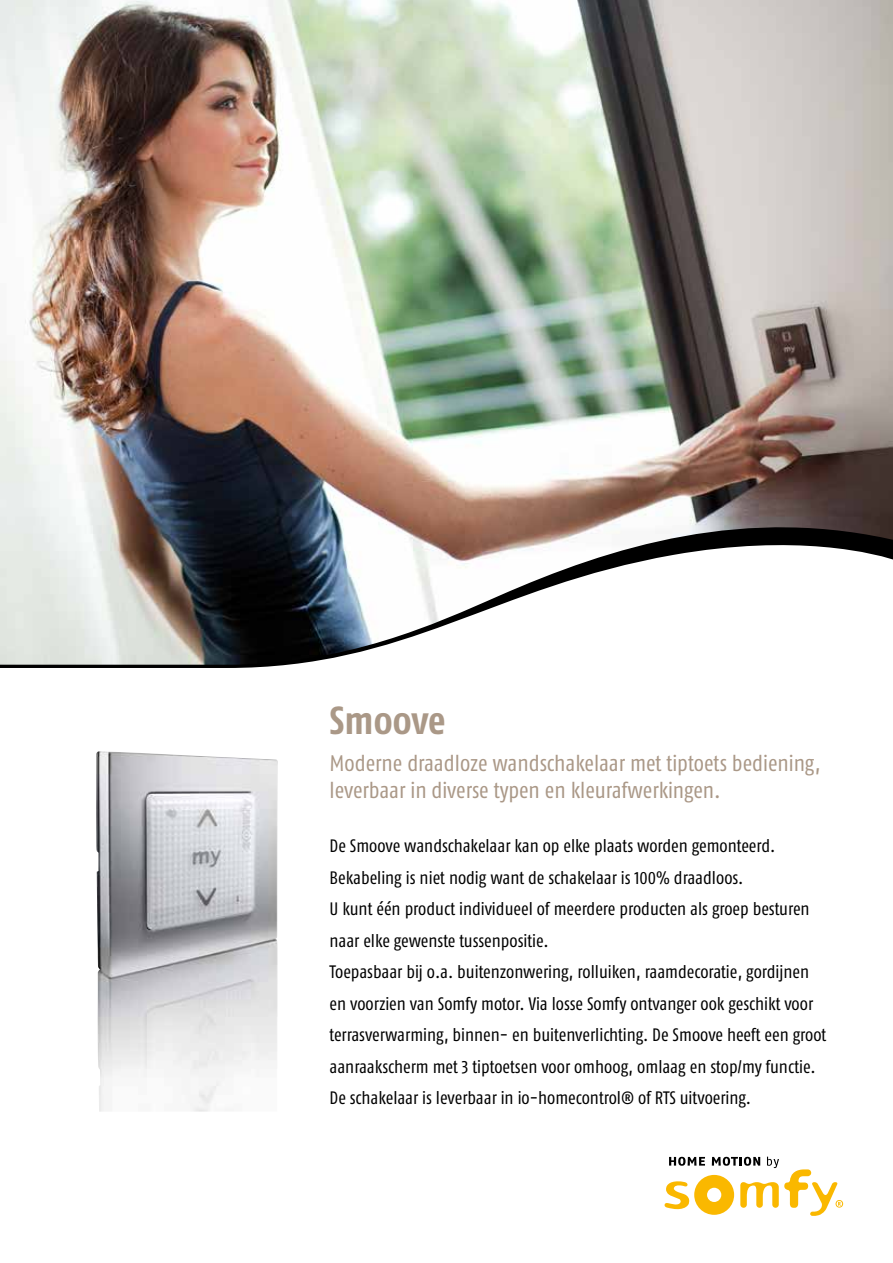
<style>
.page{position:relative;width:893px;height:1263px;background:#fff}
.page>*{position:absolute;margin:0;border:0;box-sizing:border-box;transform-origin:0 0}
.t1{font:39px "Fago Co Bold Tf";color:#aa9887}
.t2{font:22.5px/27px "Fago Co Regular Tf";letter-spacing:-.005em;color:#aa9887}
.t3{font:18px/31.5px "Fago Co Regular Lf";color:#000}
</style>
<div class="page">
<img style="left:0;top:0;width:893px;height:504px">
<svg style="left:0;top:504px;width:893px;height:164px"></svg>
<svg style="left:664px;top:1157px;width:179px;height:59px"></svg>
<img style="left:96px;top:751px;width:182px;height:361px">
<h1 class="t1" style="left:330px;top:697px;width:117px">Smoove</h1>
<p class="t2" style="left:330px;top:749px;width:493px">Moderne draadloze wandschakelaar met tiptoets bediening, leverbaar in diverse typen en kleurafwerkingen.</p>
<p class="t3" style="left:330px;top:830px;width:498px">De Smoove wandschakelaar kan op elke plaats worden gemonteerd.<br>Bekabeling is niet nodig want de schakelaar is 100% draadloos.<br>U kunt één product individueel of meerdere producten als groep besturen naar elke gewenste tussenpositie.<br>Toepasbaar bij o.a. buitenzonwering, rolluiken, raamdecoratie, gordijnen en voorzien van Somfy motor. Via losse Somfy ontvanger ook geschikt voor terrasverwarming, binnen- en buitenverlichting. De Smoove heeft een groot aanraakscherm met 3 tiptoetsen voor omhoog, omlaag en stop/my functie.<br>De schakelaar is leverbaar in io-homecontrol® of RTS uitvoering.</p>
</div>
